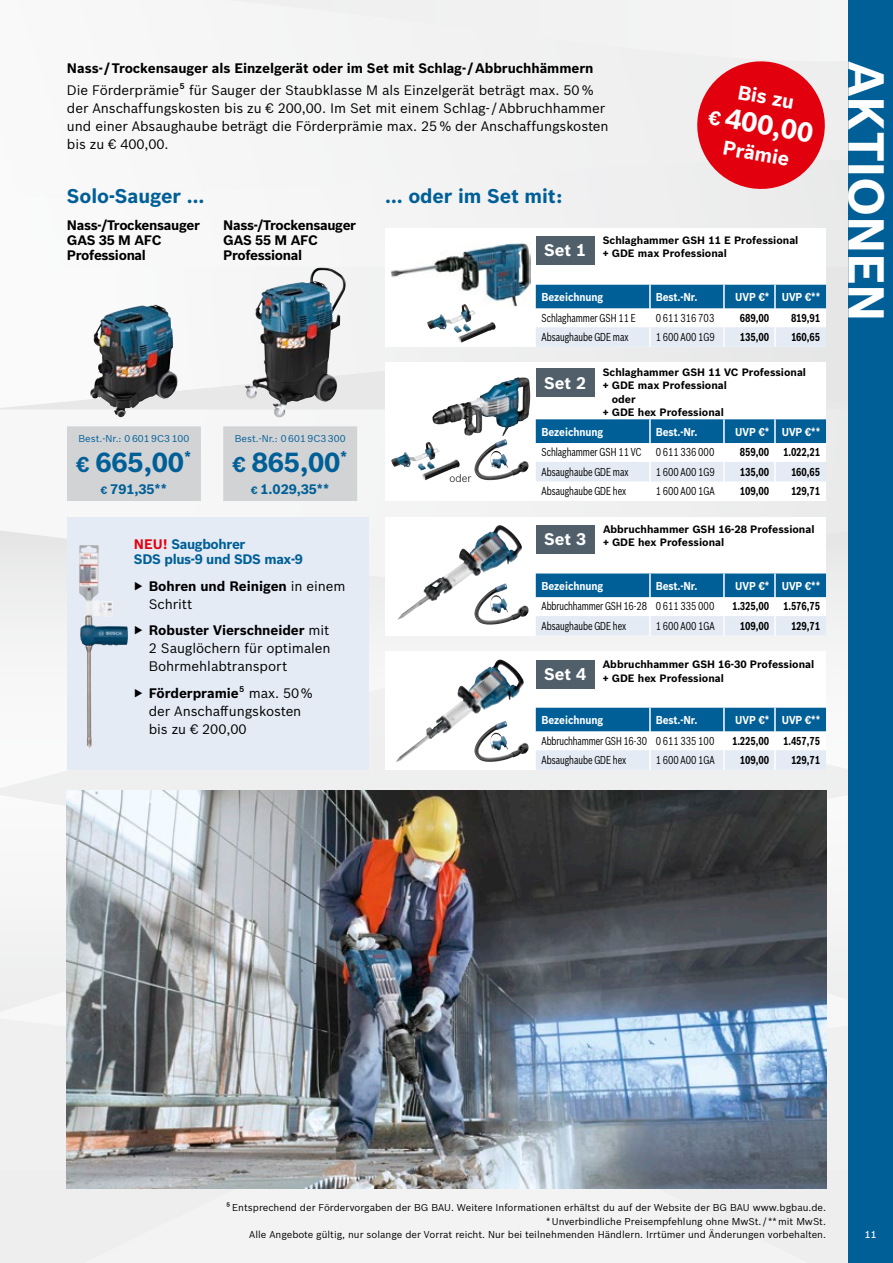
<style>
.page{position:relative;width:893px;height:1263px;background:#fff}
.page>*{position:absolute;margin:0;border:0;box-sizing:border-box;transform-origin:0 0}
.t1{font:700 49.5px "Bosch Sans";letter-spacing:-.01em;color:#fff}
.t2{font:700 27px "Bosch Sans";letter-spacing:-.005em;color:#005f97}
.t3{font:700 27px "Bosch Sans";color:#fff}
.t4{font:700 19.5px "Bosch Sans";letter-spacing:-.005em;color:#005f97}
.t5{font:700 19.5px "Bosch Sans";color:#fff}
.t6{font:700 16.5px "Bosch Sans";letter-spacing:-.005em;color:#fff}
.t7{font:13.5px/18px "Bosch Sans";letter-spacing:-.005em;color:#000}
.t8{font:700 13.5px/15px "Bosch Sans";letter-spacing:-.015em;color:#000}
.t9{font:700 13.5px/15px "Bosch Sans";letter-spacing:-.025em;color:#005f97}
.t10{font:11.25px "Bosch Sans Cond";color:#000;scale:.88 1}
.t11{font:700 11.25px "Bosch Sans";letter-spacing:-.005em;color:#fff;scale:.88 1}
.t12{font:700 11.25px "Bosch Sans Cond";letter-spacing:-.005em;color:#000;scale:.88 1}
.t13{font:700 10.5px/13.5px "Bosch Sans";color:#000}
.t14{font:300 10.5px "Bosch Sans";color:#000}
.t15{font:9.75px/13.5px "Bosch Sans";color:#000;text-align:right}
.t16{font:9.75px "Bosch Sans";color:#005f97}
.t17{font:500 9.75px "Bosch Sans";color:#fff}
.s1{font-size:19.5px}
.s2{font-size:21px}
.s3{font-size:10.5px}
.s4{color:#e3000e}
.s5{font-weight:400}
.s6{font-weight:700}
</style>
<div class="page">
<img style="left:0;top:0;width:848px;height:1263px">
<div style="left:848px;top:0;width:45px;height:1263px;background:#005f97"></div>
<p class="t8" style="left:67px;top:59px;width:528px">Nass- / Trockensauger als Einzelgerät oder im Set mit Schlag- / Abbruchhämmern</p>
<p class="t7" style="left:67px;top:80px;width:543px">Die Förderprämie⁵ für Sauger der Staubklasse M als Einzelgerät beträgt max. 50 % der Anschaffungskosten bis zu € 200,00. Im Set mit einem Schlag- / Abbruchhammer und einer Absaughaube beträgt die Förderprämie max. 25 % der Anschaffungskosten bis zu € 400,00.</p>
<h3 class="t5" style="left:740px;top:78px;width:59px;rotate:10deg">Bis zu</h3>
<h2 class="t3" style="left:713px;top:95px;width:107px;rotate:10deg"><span class="s1">€</span> 4 00,00</h2>
<h3 class="t5" style="left:725px;top:133px;width:69px;rotate:10deg">Prämie</h3>
<h3 class="t4" style="left:67px;top:181px;width:139px">Solo-Sauger …</h3>
<p class="t8" style="left:67px;top:217px;width:134px">Nass-/Trockensauger<br>GAS 35 M AFC<br>Professional</p>
<p class="t8" style="left:223px;top:217px;width:134px">Nass-/Trockensauger<br>GAS 55 M AFC<br>Professional</p>
<p class="t16" style="left:79px;top:431px;width:112px">Best.-Nr.: 0 601 9C3 100</p>
<h2 class="t2" style="left:77px;top:442px;width:116px"><span class="s2">€</span> 665,00<sup>*</sup></h2>
<p class="t9" style="left:101px;top:481px;width:68px"><span class="s3">€</span> 791,35**</p>
<p class="t16" style="left:235px;top:431px;width:112px">Best.-Nr.: 0 601 9C3 300</p>
<h2 class="t2" style="left:233px;top:442px;width:116px"><span class="s2">€</span> 865,00<sup>*</sup></h2>
<p class="t9" style="left:251px;top:481px;width:80px"><span class="s3">€</span> 1.029,35**</p>
<p class="t9" style="left:134px;top:536px;width:171px"><span class="s4">NEU!</span> Saugbohrer<br>SDS plus-9 und SDS max-9</p>
<p class="t8" style="left:149px;top:576px;width:198px;line-height:18px;text-indent:-15px">▶ Bohren und Reinigen <span class="s5">in einem<br>Schritt</span></p>
<p class="t7" style="left:149px;top:621px;width:183px;text-align:justify;text-indent:-15px"><span class="s6">▶ Robuster Vierschneider</span> mit 2 Sauglöchern für optimalen Bohrmehlabtransport</p>
<p class="t7" style="left:149px;top:683px;width:165px;text-indent:-15px"><span class="s6">▶ Förderpramie</span>⁵ max. 50 % der Anschaffungskosten bis zu € 200,00</p>
<h3 class="t4" style="left:385px;top:181px;width:179px">… oder im Set mit:</h3>
<p class="t6" style="left:544px;top:238px;width:43px">Set 1</p>
<p class="t13" style="left:603px;top:232px;width:197px">Schlaghammer GSH 11 E Professional + GDE max Professional</p>
<p class="t11" style="left:541px;top:288px;width:72px">Bezeichnung</p>
<p class="t11" style="left:656px;top:288px;width:49px">Best.-Nr.</p>
<p class="t11" style="left:735px;top:288px;width:98px">UVP €* UVP €**</p>
<p class="t10" style="left:541px;top:309px;width:109px">Schlaghammer GSH 11 E</p>
<p class="t10" style="left:656px;top:309px;width:68px">0 611 316 703</p>
<p class="t12" style="left:740px;top:309px;width:35px">689,00</p>
<p class="t12" style="left:791px;top:309px;width:35px">819,91</p>
<p class="t10" style="left:541px;top:329px;width:100px">Absaughaube GDE max</p>
<p class="t10" style="left:656px;top:329px;width:69px">1 600 A00 1G9</p>
<p class="t12" style="left:740px;top:329px;width:35px">135,00</p>
<p class="t12" style="left:791px;top:329px;width:35px">160,65</p>
<p class="t14" style="left:449px;top:471px;width:23px">oder</p>
<p class="t6" style="left:544px;top:370px;width:43px">Set 2</p>
<p class="t13" style="left:603px;top:365px;width:205px">Schlaghammer GSH 11 VC Professional</p>
<p class="t13" style="left:603px;top:378px;width:126px">+ GDE max Professional</p>
<p class="t13" style="left:612px;top:392px;width:25px">oder</p>
<p class="t13" style="left:603px;top:405px;width:123px">+ GDE hex Professional</p>
<p class="t11" style="left:541px;top:423px;width:72px">Bezeichnung</p>
<p class="t11" style="left:656px;top:423px;width:49px">Best.-Nr.</p>
<p class="t11" style="left:735px;top:423px;width:98px">UVP €* UVP €**</p>
<p class="t10" style="left:541px;top:444px;width:115px">Schlaghammer GSH 11 VC</p>
<p class="t10" style="left:656px;top:444px;width:68px">0 611 336 000</p>
<p class="t12" style="left:740px;top:444px;width:93px">859,00 1.022,21</p>
<p class="t10" style="left:541px;top:463px;width:100px">Absaughaube GDE max</p>
<p class="t10" style="left:656px;top:463px;width:69px">1 600 A00 1G9</p>
<p class="t12" style="left:740px;top:463px;width:35px">135,00</p>
<p class="t12" style="left:791px;top:463px;width:35px">160,65</p>
<p class="t10" style="left:541px;top:483px;width:98px">Absaughaube GDE hex</p>
<p class="t10" style="left:656px;top:483px;width:69px">1 600 A00 1GA</p>
<p class="t12" style="left:740px;top:483px;width:35px">109,00</p>
<p class="t12" style="left:791px;top:483px;width:35px">129,71</p>
<p class="t6" style="left:544px;top:527px;width:43px">Set 3</p>
<p class="t13" style="left:603px;top:521px;width:213px">Abbruchhammer GSH 16-28 Professional + GDE hex Professional</p>
<p class="t11" style="left:541px;top:577px;width:72px">Bezeichnung</p>
<p class="t11" style="left:656px;top:577px;width:49px">Best.-Nr.</p>
<p class="t11" style="left:735px;top:577px;width:98px">UVP €* UVP €**</p>
<p class="t10" style="left:541px;top:598px;width:198px">Abbruchhammer GSH 16-28 0 611 335 000</p>
<p class="t12" style="left:732px;top:598px;width:102px">1.325,00 1.576,75</p>
<p class="t10" style="left:541px;top:617px;width:98px">Absaughaube GDE hex</p>
<p class="t10" style="left:656px;top:617px;width:69px">1 600 A00 1GA</p>
<p class="t12" style="left:740px;top:617px;width:35px">109,00</p>
<p class="t12" style="left:791px;top:617px;width:35px">129,71</p>
<p class="t6" style="left:544px;top:662px;width:43px">Set 4</p>
<p class="t13" style="left:603px;top:657px;width:213px">Abbruchhammer GSH 16-30 Professional + GDE hex Professional</p>
<p class="t11" style="left:541px;top:711px;width:72px">Bezeichnung</p>
<p class="t11" style="left:656px;top:711px;width:49px">Best.-Nr.</p>
<p class="t11" style="left:735px;top:711px;width:98px">UVP €* UVP €**</p>
<p class="t10" style="left:541px;top:732px;width:198px">Abbruchhammer GSH 16-30 0 611 335 100</p>
<p class="t12" style="left:732px;top:732px;width:102px">1.225,00 1.457,75</p>
<p class="t10" style="left:541px;top:752px;width:98px">Absaughaube GDE hex</p>
<p class="t10" style="left:656px;top:752px;width:69px">1 600 A00 1GA</p>
<p class="t12" style="left:740px;top:752px;width:35px">109,00</p>
<p class="t12" style="left:791px;top:752px;width:35px">129,71</p>
<h1 class="t1" style="left:904px;top:61px;width:262px;rotate:90deg">AKTIONEN</h1>
<p class="t15" style="left:226px;top:1200px;width:601px">⁵ Entsprechend der Fördervorgaben der BG BAU. Weitere Informationen erhältst du auf der Website der BG BAU www.bgbau.de. * Unverbindliche Preisempfehlung ohne MwSt. / ** mit MwSt.<br>Alle Angebote gültig, nur solange der Vorrat reicht. Nur bei teilnehmenden Händlern. Irrtümer und Änderungen vorbehalten.</p>
<p class="t17" style="left:865px;top:1228px;width:13px">11</p>
</div>
